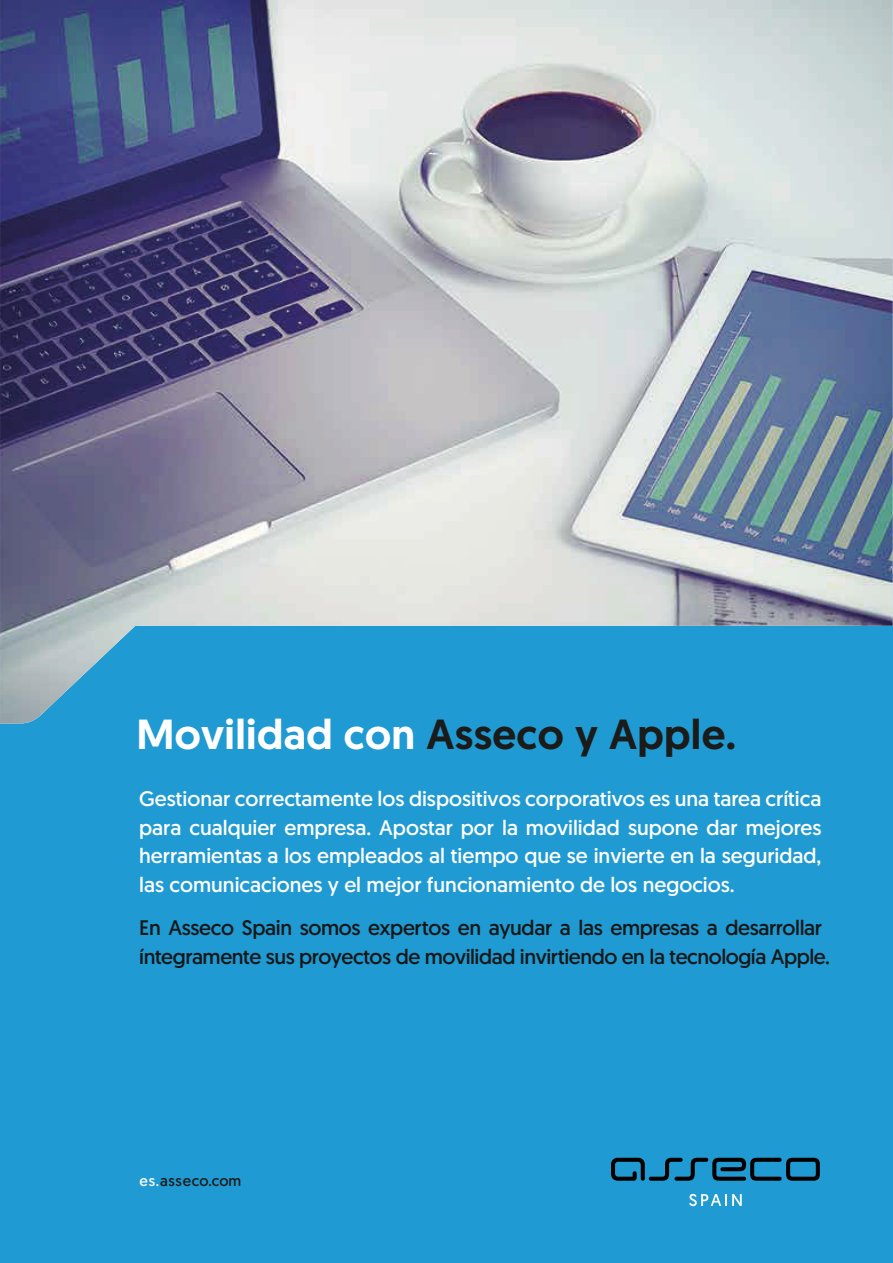
<style>
.page{position:relative;width:893px;height:1263px;background:#fff}
.page>*{position:absolute;margin:0;border:0;box-sizing:border-box;transform-origin:0 0}
.t1{font:500 42px "Geomanist";letter-spacing:.01em;color:#fff}
.t2{font:21px/28.5px "Geomanist";color:#fff;text-align:justify}
.t3{font:21px/28.5px "Geomanist";letter-spacing:-.02em;color:#171717}
.t4{font:15px "Geomanist";letter-spacing:.05em;color:#1c1c1b}
.s1{color:#1b1b1a}
.s2{color:#1c1c1b}
.s3{color:#fff}
</style>
<div class="page">
<div style="left:0;top:1px;width:893px;height:1262px;background:#1f9ad2"></div>
<img style="left:0;top:0;width:893px;height:723px">
<svg style="left:611px;top:1158px;width:209px;height:23px"></svg>
<svg style="left:689px;top:1194px;width:53px;height:12px"></svg>
<h1 class="t1" style="left:136px;top:706px;width:601px">Movilidad con <span class="s1">Asseco y Apple</span><span class="s2">.</span></h1>
<p class="t2" style="left:139px;top:784px;width:684px">Gestionar correctamente los dispositivos corporativos es una tarea crítica para cualquier empresa. Apostar por la movilidad supone dar mejores herramientas a los empleados al tiempo que se invierte en la seguridad, las comunicaciones y el mejor funcionamiento de los negocios.</p>
<p class="t3" style="left:139px;top:913px;width:692px">En Asseco Spain somos expertos en ayudar a las empresas a desarrollar íntegramente sus proyectos de movilidad invirtiendo en la tecnología Apple.</p>
<p class="t4" style="left:140px;top:1171px;width:103px"><span class="s3">es.</span>asseco.com</p>
</div>
